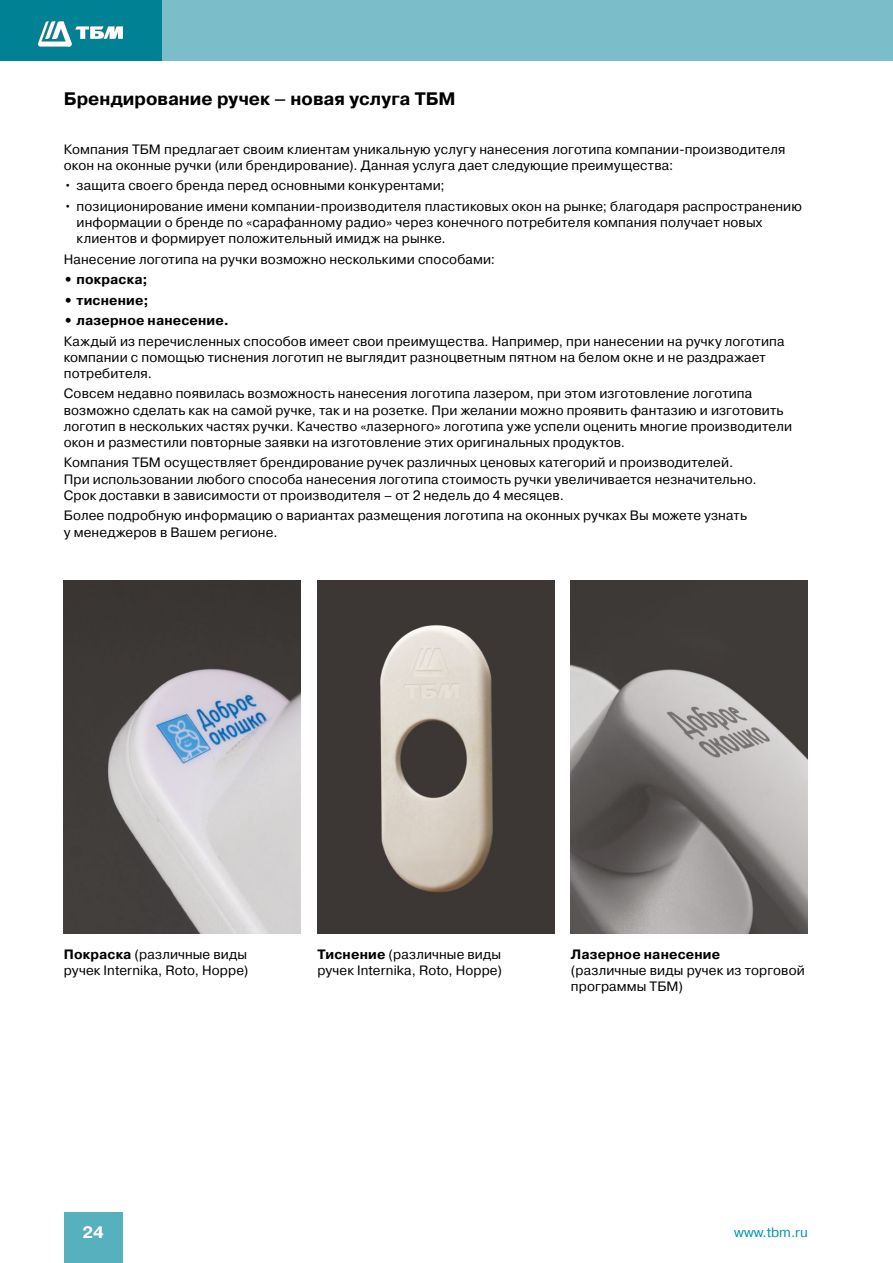
<style>
.page{position:relative;width:893px;height:1263px;background:#fff}
.page>*{position:absolute;margin:0;border:0;box-sizing:border-box;transform-origin:0 0}
.t1{font:700 18px "Pragmatica C";color:#000}
.t2{font:700 16.5px "Pragmatica C";color:#fff}
.t3{font:13.5px/16.2px "Pragmatica C";letter-spacing:.01em;color:#000}
.t4{font:700 13.5px "Pragmatica C";letter-spacing:.01em;color:#000}
.t5{font:13.5px "Pragmatica C";color:#0097a9}
.s1{font-weight:700}
</style>
<div class="page">
<div style="left:64px;top:1212px;width:58px;height:51px;background:#57b0bd"></div>
<div style="left:151px;top:0;width:742px;height:61px;background:#7bbdc8"></div>
<div style="left:0;top:0;width:162px;height:61px;background:#008294"></div>
<svg style="left:38px;top:21px;width:85px;height:26px"></svg>
<img style="left:317px;top:581px;width:237px;height:352px">
<img style="left:64px;top:581px;width:237px;height:352px">
<img style="left:571px;top:581px;width:237px;height:352px">
<h1 class="t1" style="left:64px;top:89px;width:393px">Брендирование ручек – новая услуга ТБМ</h1>
<p class="t3" style="left:64px;top:141px;width:723px">Компания ТБМ предлагает своим клиентам уникальную услугу нанесения логотипа компании-производителя окон на оконные ручки (или брендирование). Данная услуга дает следующие преимущества:</p>
<p class="t3" style="left:64px;top:178px;width:382px">• защита своего бренда перед основными конкурентами;</p>
<p class="t3" style="left:77px;top:198px;width:727px;text-indent:-13px">• позиционирование имени компании-производителя пластиковых окон на рынке; благодаря распространению информации о бренде по «сарафанному радио» через конечного потребителя компания получает новых клиентов и формирует положительный имидж на рынке.</p>
<p class="t3" style="left:64px;top:251px;width:433px">Нанесение логотипа на ручки возможно несколькими способами:</p>
<p class="t4" style="left:64px;top:272px;width:85px">• покраска;</p>
<p class="t4" style="left:64px;top:292px;width:86px">• тиснение;</p>
<p class="t4" style="left:64px;top:313px;width:167px">• лазерное нанесение.</p>
<p class="t3" style="left:64px;top:333px;width:722px">Каждый из перечисленных способов имеет свои преимущества. Например, при нанесении на ручку логотипа компании с помощью тиснения логотип не выглядит разноцветным пятном на белом окне и не раздражает потребителя.</p>
<p class="t3" style="left:64px;top:386px;width:730px">Совсем недавно появилась возможность нанесения логотипа лазером, при этом изготовление логотипа возможно сделать как на самой ручке, так и на розетке. При желании можно проявить фантазию и изготовить логотип в нескольких частях ручки. Качество «лазерного» логотипа уже успели оценить многие производители окон и разместили повторные заявки на изготовление этих оригинальных продуктов.</p>
<p class="t3" style="left:64px;top:455px;width:694px">Компания ТБМ осуществляет брендирование ручек различных ценовых категорий и производителей.<br>При использовании любого способа нанесения логотипа стоимость ручки увеличивается незначительно.<br>Срок доставки в зависимости от производителя – от 2 недель до 4 месяцев.</p>
<p class="t3" style="left:64px;top:508px;width:685px">Более подробную информацию о вариантах размещения логотипа на оконных ручках Вы можете узнать у менеджеров в Вашем регионе.</p>
<p class="t3" style="left:64px;top:946px;width:186px"><span class="s1">Покраска</span> (различные виды ручек Internika, Roto, Hoppe)</p>
<p class="t3" style="left:317px;top:946px;width:186px"><span class="s1">Тиснение</span> (различные виды ручек Internika, Roto, Hoppe)</p>
<p class="t4" style="left:571px;top:947px;width:151px">Лазерное нанесение</p>
<p class="t3" style="left:571px;top:962px;width:235px">(различные виды ручек из торговой программы ТБМ)</p>
<p class="t2" style="left:82px;top:1223px;width:23px">24</p>
<p class="t5" style="left:734px;top:1225px;width:75px">www.tbm.ru</p>
</div>
